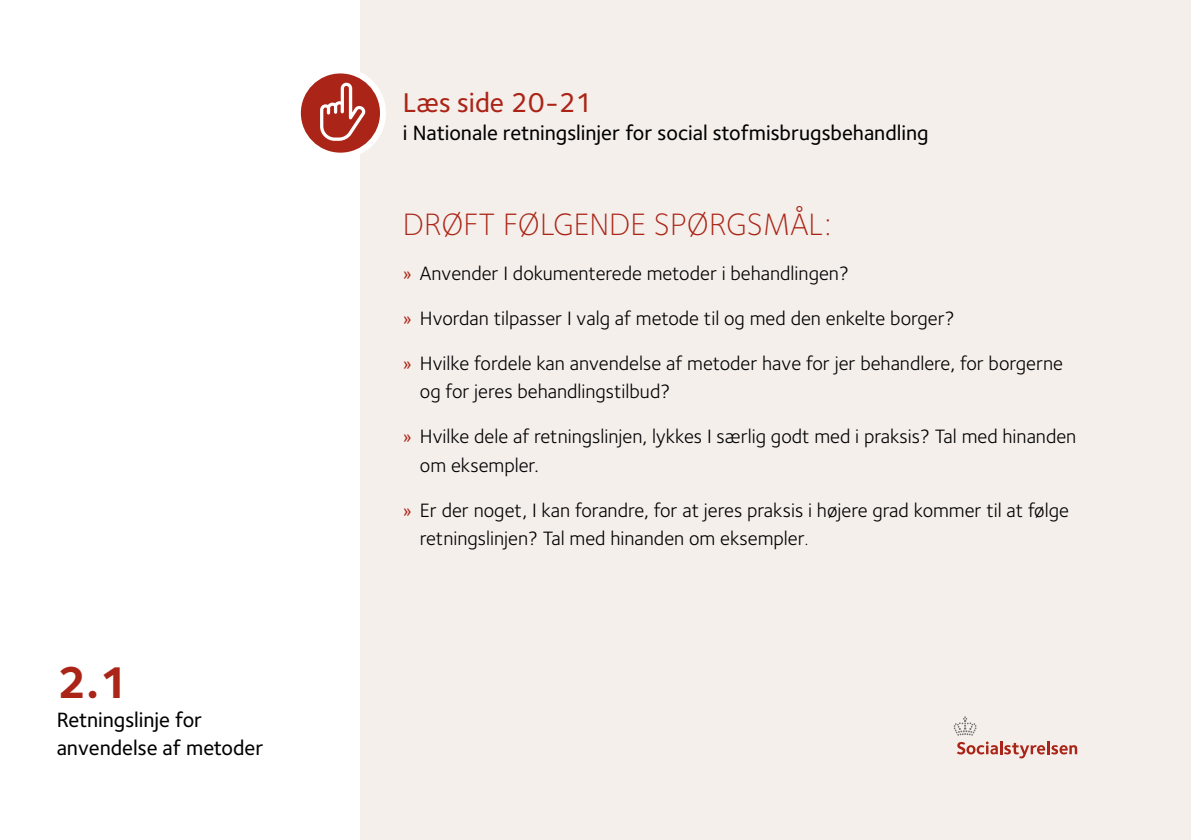
<style>
.page{position:relative;width:1191px;height:840px;background:#fff}
.page>*{position:absolute;margin:0;border:0;box-sizing:border-box;transform-origin:0 0}
.t1{font:700 45.8px "Foundry Sterling";color:#aa2517}
.Refleksionskort_H3_spørgsmål{font:300 32px "Foundry Sterling";color:#aa2517}
.Refleksionskort_H2_Læs{font:500 28px "Foundry Sterling";color:#aa2517}
.Refleksionskort_H2_Læs-2{font:500 21.4px/28px "Foundry Sterling";color:#000}
.t2{font:20px/28px "Foundry Sterling";color:#000}
.s1{color:#aa2517}
.s2{font-size:16px}
</style>
<div class="page">
<div style="left:360px;top:0;width:831px;height:839px;background:#f5efeb"></div>
<svg style="left:953px;top:716px;width:124px;height:42px"></svg>
<svg style="left:300px;top:72px;width:86px;height:82px"></svg>
<h1 class="t1" style="left:57px;top:655px;width:74px">2.1</h1>
<p class="Refleksionskort_H2_Læs-2" style="left:57px;top:705px;width:208px">Retningslinje for anvendelse af metoder</p>
<h2 class="Refleksionskort_H2_Læs" style="left:403px;top:86px;width:191px">Læs side 20-21</h2>
<h2 class="Refleksionskort_H2_Læs-2" style="left:403px;top:119px;width:527px">i Nationale retningslinjer for social stofmisbrugsbehandling</h2>
<h3 class="Refleksionskort_H3_spørgsmål" style="left:403px;top:206px;width:430px">DRØFT FØLGENDE SPØRGSMÅL:</h3>
<p class="t2" style="left:403px;top:259px;width:447px"><span class="s1">»</span> Anvender I dokumenterede metoder i behandlingen?</p>
<p class="t2" style="left:403px;top:304px;width:553px"><span class="s1">»</span> Hvordan tilpasser I valg af metode til og med den enkelte borger?</p>
<p class="t2" style="left:420px;top:349px;width:644px;text-indent:-17px"><span class="s1">»</span> Hvilke fordele kan anvendelse af metoder have for jer behandlere, for borgerne og for jeres behandlingstilbud?</p>
<p class="t2" style="left:420px;top:422px;width:658px;text-indent:-17px"><span class="s1">»</span> Hvilke dele af retningslinjen, lykkes I særlig godt med i praksis? Tal med hinanden om eksempler.</p>
<p class="t2" style="left:420px;top:495px;width:650px;text-indent:-17px"><span class="s1">»</span> Er der noget, I kan forandre, for at jeres praksis i højere grad kommer til at følge retningslinjen? Tal med hinanden om eksempler<span class="s2">.</span></p>
</div>
